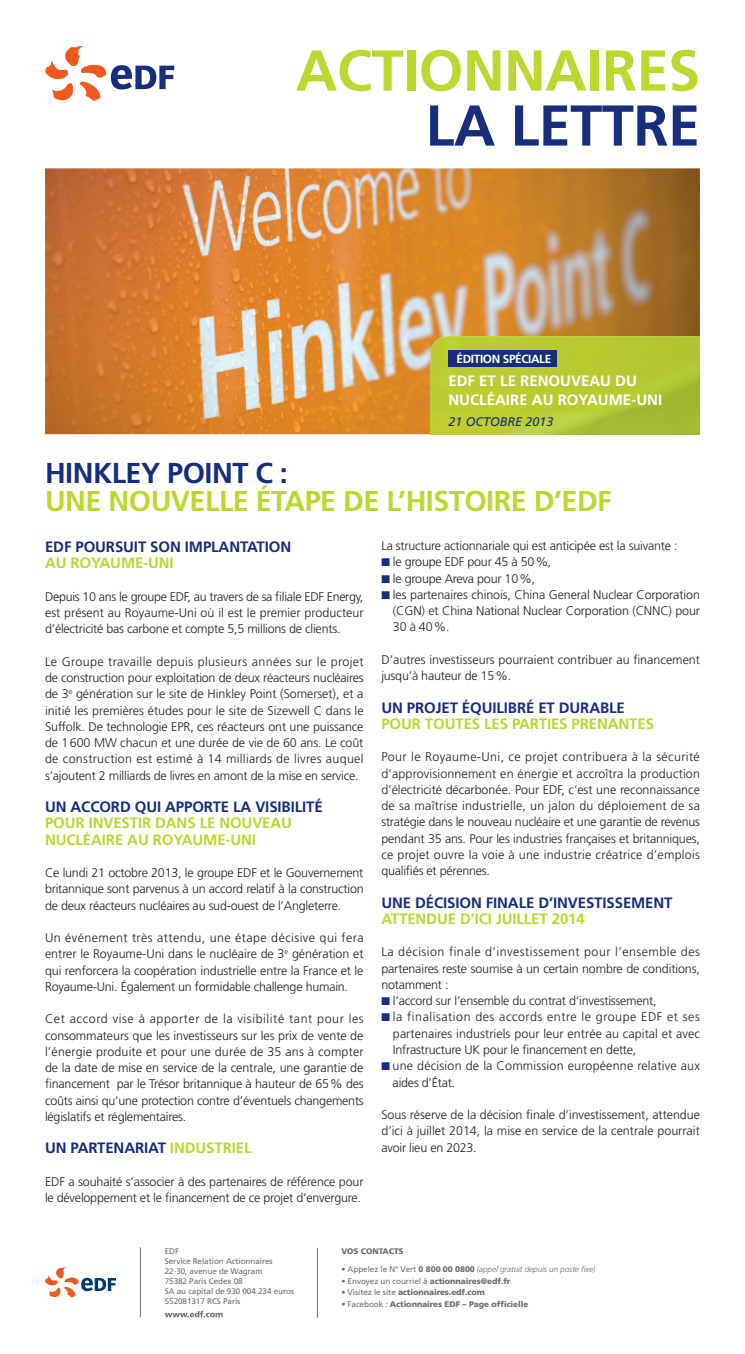
<style>
.page{position:relative;width:745px;height:1354px;background:#fff}
.page>*{position:absolute;margin:0;border:0;box-sizing:border-box;transform-origin:0 0}
.t1{font:700 57.5px "Frutiger";letter-spacing:-.01em;color:#bed630}
.t2{font:700 57.5px "Frutiger";letter-spacing:-.01em;color:#182d7c}
.t3{font:700 28.75px "Frutiger";letter-spacing:-.02em;color:#bed630}
.t4{font:700 28.75px "Frutiger";letter-spacing:-.02em;color:#182d7c}
.t5{font:700 15px "Frutiger";letter-spacing:-.01em;color:#182d7c}
.t6{font:700 15px/16.2px "Frutiger";letter-spacing:-.01em;color:#bed630}
.t7{font:700 15px/19.1px "Frutiger";color:#fff}
.t8{font:300 12.5px/16.2px "Frutiger";letter-spacing:-.02em;color:#231f20;text-align:justify}
.t9{font:300 12.5px/16.2px "Frutiger";color:#231f20}
.t10{font:300 12.5px/16.2px "Frutiger";letter-spacing:.015em;color:#231f20}
.t11{font:italic 12.5px "Frutiger";color:#182d7c}
.t12{font:700 11.88px "Frutiger";letter-spacing:-.035em;color:#fff}
.t13{font:8.12px/10px "Frutiger";letter-spacing:-.01em;color:#6c6d70}
.t14{font:900 8.12px "Frutiger";letter-spacing:-.01em;color:#6c6d70}
.t15{font:italic 300 8.12px "Frutiger";letter-spacing:-.01em;color:#6c6d70}
.s1{color:#bed630}
.s2{color:#182d7c}
.s3{font-weight:400;font-style:normal}
.s4{font-weight:900;font-style:normal}
.s5{font-weight:900}
.s6{font-weight:400}
</style>
<div class="page">
<img style="left:45px;top:168px;width:654px;height:266px">
<svg style="left:45px;top:46px;width:129px;height:55px"></svg>
<img style="left:430px;top:336px;width:269px;height:98px">
<div style="left:448px;top:350px;width:108px;height:17px;background:#182d7c"></div>
<hr style="left:317px;top:1247px;width:1px;height:70px;background:#6c6d70">
<svg style="left:45px;top:1267px;width:71px;height:30px"></svg>
<svg style="left:165px;top:1311px;width:57px;height:6px"></svg>
<hr style="left:140px;top:1247px;width:1px;height:70px;background:#6c6d70">
<h1 class="t1" style="left:295px;top:37px;width:405px">ACTIONNAIRES</h1>
<h1 class="t2" style="left:425px;top:92px;width:276px">LA LETTRE</h1>
<p class="t12" style="left:456px;top:352px;width:96px">ÉDITION SPÉCIALE</p>
<p class="t7" style="left:448px;top:371px;width:215px">EDF ET LE RENOUVEAU DU<br>NUCLÉAIRE AU ROYAUME-UNI</p>
<p class="t11" style="left:448px;top:414px;width:106px">21 OCTOBRE 2013</p>
<h2 class="t4" style="left:45px;top:456px;width:244px">HINKLEY POINT C :</h2>
<h2 class="t3" style="left:45px;top:484px;width:567px">UNE NOUVELLE ÉTAPE DE L’HISTOIRE D’EDF</h2>
<p class="t5" style="left:45px;top:538px;width:247px">EDF POURSUIT SON IMPLANTATION</p>
<p class="t6" style="left:45px;top:555px;width:130px">AU ROYAUME-UNI</p>
<p class="t8" style="left:45px;top:588px;width:320px">Depuis 10 ans le groupe EDF, au travers de sa filiale EDF Energy, est présent au Royaume-Uni où il est le premier producteur d’électricité bas carbone et compte 5,5 millions de clients.</p>
<p class="t8" style="left:45px;top:653px;width:320px">Le Groupe travaille depuis plusieurs années sur le projet de construction pour exploitation de deux réacteurs nucléaires de 3<sup>e</sup> génération sur le site de Hinkley Point (Somerset), et a initié les premières études pour le site de Sizewell C dans le Suffolk. De technologie EPR, ces réacteurs ont une puissance de 1 600 MW chacun et une durée de vie de 60 ans. Le coût de construction est estimé à 14 milliards de livres auquel s’ajoutent 2 milliards de livres en amont de la mise en service.</p>
<p class="t5" style="left:45px;top:798px;width:279px">UN ACCORD QUI APPORTE LA VISIBILITÉ</p>
<p class="t6" style="left:45px;top:815px;width:248px">POUR INVESTIR DANS LE NOUVEAU<br>NUCLÉAIRE AU ROYAUME-UNI</p>
<p class="t8" style="left:45px;top:864px;width:320px">Ce lundi 21 octobre 2013, le groupe EDF et le Gouvernement britannique sont parvenus à un accord relatif à la construction de deux réacteurs nucléaires au sud-ouest de l’Angleterre.</p>
<p class="t8" style="left:45px;top:929px;width:320px">Un événement très attendu, une étape décisive qui fera entrer le Royaume-Uni dans le nucléaire de 3<sup>e</sup> génération et qui renforcera la coopération industrielle entre la France et le Royaume-Uni. Également un formidable challenge humain.</p>
<p class="t8" style="left:45px;top:1011px;width:320px">Cet accord vise à apporter de la visibilité tant pour les consommateurs que les investisseurs sur les prix de vente de l’énergie produite et pour une durée de 35 ans à compter de la date de mise en service de la centrale, une garantie de financement par le Trésor britannique à hauteur de 65 % des coûts ainsi qu’une protection contre d’éventuels changements législatifs et réglementaires.</p>
<p class="t5" style="left:45px;top:1139px;width:208px">UN PARTENARIAT <span class="s1">INDUSTRIEL</span></p>
<p class="t8" style="left:45px;top:1173px;width:320px">EDF a souhaité s’associer à des partenaires de référence pour le développement et le financement de ce projet d’envergure.</p>
<p class="t8" style="left:381px;top:537px;width:297px">La structure actionnariale qui est anticipée est la suivante :</p>
<p class="t8" style="left:381px;top:554px;width:171px"><span class="s2">■</span> le groupe EDF pour 45 à 50 %,</p>
<p class="t8" style="left:381px;top:570px;width:155px"><span class="s2">■</span> le groupe Areva pour 10 %,</p>
<p class="t8" style="left:393px;top:586px;width:308px;text-indent:-12px"><span class="s2">■</span> les partenaires chinois, China General Nuclear Corporation (CGN) et China National Nuclear Corporation (CNNC) pour 30 à 40 %.</p>
<p class="t9" style="left:381px;top:651px;width:320px">D’autres investisseurs pourraient contribuer au financement jusqu’à hauteur de 15 %.</p>
<p class="t5" style="left:381px;top:698px;width:245px">UN PROJET ÉQUILIBRÉ ET DURABLE</p>
<p class="t6" style="left:381px;top:715px;width:274px">POUR TOUTES LES PARTIES PRENANTES</p>
<p class="t8" style="left:381px;top:749px;width:320px">Pour le Royaume-Uni, ce projet contribuera à la sécurité d’approvisionnement en énergie et accroîtra la production d’électricité décarbonée. Pour EDF, c’est une reconnaissance de sa maîtrise industrielle, un jalon du déploiement de sa stratégie dans le nouveau nucléaire et une garantie de revenus pendant 35 ans. Pour les industries françaises et britanniques, ce projet ouvre la voie à une industrie créatrice d’emplois qualifiés et pérennes.</p>
<p class="t5" style="left:381px;top:893px;width:292px">UNE DÉCISION FINALE D’INVESTISSEMENT</p>
<p class="t6" style="left:381px;top:910px;width:205px">ATTENDUE D’ICI JUILLET 2014</p>
<p class="t8" style="left:381px;top:944px;width:320px">La décision finale d’investissement pour l’ensemble des partenaires reste soumise à un certain nombre de conditions, notamment :</p>
<p class="t8" style="left:381px;top:992px;width:276px"><span class="s2">■</span> l’accord sur l’ensemble du contrat d’investissement,</p>
<p class="t8" style="left:393px;top:1009px;width:308px;text-indent:-12px"><span class="s2">■</span> la finalisation des accords entre le groupe EDF et ses partenaires industriels pour leur entrée au capital et avec Infrastructure UK pour le financement en dette,</p>
<p class="t10" style="left:392px;top:1057px;width:308px;text-indent:-11px"><span class="s2">■</span> une décision de la Commission européenne relative aux aides d’État.</p>
<p class="t8" style="left:381px;top:1106px;width:320px">Sous réserve de la décision finale d’investissement, attendue d’ici à juillet 2014, la mise en service de la centrale pourrait avoir lieu en 2023.</p>
<p class="t13" style="left:165px;top:1245px;width:131px">EDF<br>Service Relation Actionnaires<br>22-30, avenue de Wagram<br>75382 Paris Cedex 08<br>SA au capital de 930 004 234 euros<br>552081317 RCS Paris</p>
<p class="t14" style="left:341px;top:1245px;width:64px">VOS CONTACTS</p>
<p class="t15" style="left:341px;top:1264px;width:255px"><span class="s3">• Appelez le N° Vert</span> <span class="s4">0 800 00 0800</span> (appel gratuit depuis un poste fixe)</p>
<p class="t13" style="left:341px;top:1275px;width:170px">• Envoyez un courriel à <span class="s5">actionnaires@edf.fr</span></p>
<p class="t14" style="left:341px;top:1287px;width:145px"><span class="s6">• Visitez le site</span> actionnaires.edf.com</p>
<p class="t14" style="left:341px;top:1299px;width:188px"><span class="s6">• Facebook :</span> Actionnaires EDF – Page officielle</p>
</div>
